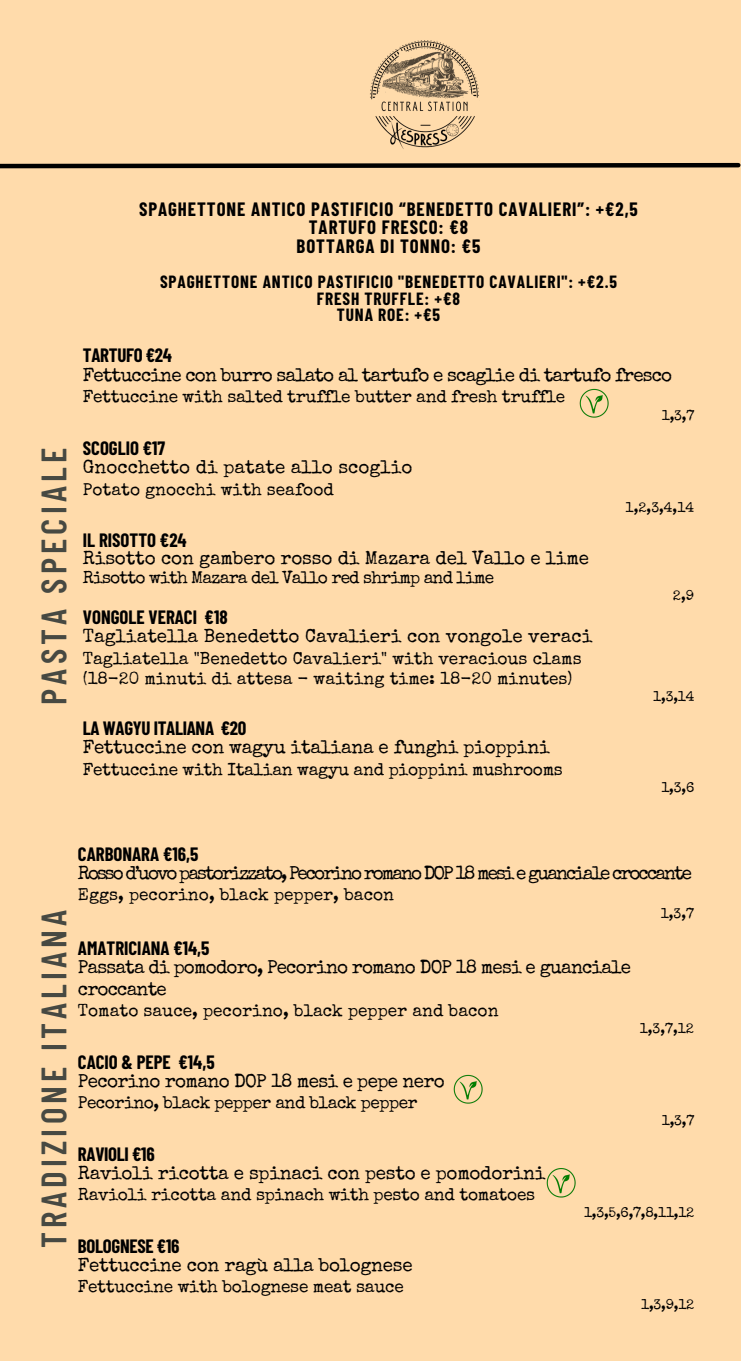
<style>
.page{position:relative;width:741px;height:1361px;background:#fff}
.page>*{position:absolute;margin:0;border:0;box-sizing:border-box;transform-origin:0 0}
.t1{font:600 35.25px "Barlow Condensed";letter-spacing:.115em;color:#474942}
.t2{font:18.9px "Special Elite";letter-spacing:-.015em;color:#000}
.t3{font:700 18.9px "Barlow Condensed";color:#000}
.t4{font:18.9px/22px "Special Elite";letter-spacing:-.045em;color:#000}
.t5{font:700 18.9px/18.9px "Barlow Condensed";letter-spacing:.05em;color:#000;text-align:center}
.t6{font:18.9px "Special Elite";letter-spacing:-.105em;color:#000}
.t7{font:17.25px/20.2px "Special Elite";letter-spacing:-.015em;color:#000}
.t8{font:700 17.25px/16.5px "Barlow Condensed";letter-spacing:.05em;color:#000;text-align:center}
.t9{font:17.25px "Special Elite";letter-spacing:-.045em;color:#000}
.t10{font:14.1px "Special Elite";letter-spacing:-.015em;color:#000}
</style>
<div class="page">
<div style="left:0;top:0;width:740px;height:1360px;background:#ffdbab"></div>
<img style="left:370px;top:40px;width:109px;height:109px">
<svg style="left:0;top:162px;width:740px;height:7px"></svg>
<img style="left:579px;top:388px;width:30px;height:30px">
<img style="left:546px;top:1168px;width:30px;height:30px">
<img style="left:453px;top:1074px;width:30px;height:30px">
<h2 class="t1" style="left:31px;top:704px;width:258px;rotate:-90deg">PASTA SPECIALE</h2>
<p class="t5" style="left:139px;top:198px;width:500px">SPAGHETTONE ANTICO PASTIFICIO “BENEDETTO CAVALIERI”: +€2,5<br>TARTUFO FRESCO: €8<br>BOTTARGA DI TONNO: €5</p>
<p class="t8" style="left:160px;top:273px;width:458px">SPAGHETTONE ANTICO PASTIFICIO "BENEDETTO CAVALIERI": +€2.5<br>FRESH TRUFFLE: +€8<br>TUNA ROE: +€5</p>
<p class="t3" style="left:83px;top:343px;width:91px">TARTUFO €24</p>
<p class="t4" style="left:83px;top:366px;width:590px">Fettuccine con burro salato al tartufo e scaglie di tartufo fresco</p>
<p class="t7" style="left:83px;top:389px;width:483px">Fettuccine with salted truffle butter and fresh truffle</p>
<p class="t10" style="left:661px;top:409px;width:34px">1,3,7</p>
<p class="t3" style="left:83px;top:436px;width:84px">SCOGLIO €17</p>
<p class="t2" style="left:83px;top:460px;width:331px">Gnocchetto di patate allo scoglio</p>
<p class="t7" style="left:83px;top:481px;width:252px">Potato gnocchi with seafood</p>
<p class="t10" style="left:625px;top:502px;width:70px">1,2,3,4,14</p>
<p class="t3" style="left:83px;top:528px;width:105px">IL RISOTTO €24</p>
<p class="t2" style="left:83px;top:550px;width:507px">Risotto con gambero rosso di Mazara del Vallo e lime</p>
<p class="t9" style="left:83px;top:570px;width:412px">Risotto with Mazara del Vallo red shrimp and lime</p>
<p class="t10" style="left:672px;top:589px;width:23px">2,9</p>
<p class="t3" style="left:83px;top:605px;width:146px">VONGOLE VERACI €18</p>
<p class="t2" style="left:83px;top:629px;width:511px">Tagliatella Benedetto Cavalieri con vongole veraci</p>
<p class="t7" style="left:83px;top:650px;width:500px">Tagliatella "Benedetto Cavalieri" with veracious clams (18-20 minuti di attesa - waiting time: 18-20 minutes)</p>
<p class="t10" style="left:653px;top:691px;width:43px">1,3,14</p>
<p class="t3" style="left:83px;top:715px;width:165px">LA WAGYU ITALIANA €20</p>
<p class="t2" style="left:83px;top:739px;width:468px">Fettuccine con wagyu italiana e funghi pioppini</p>
<p class="t7" style="left:83px;top:761px;width:481px">Fettuccine with Italian wagyu and pioppini mushrooms</p>
<p class="t10" style="left:661px;top:781px;width:34px">1,3,6</p>
<p class="t1" style="left:31px;top:1248px;width:340px;rotate:-90deg">TRADIZIONE ITALIANA</p>
<p class="t3" style="left:78px;top:842px;width:122px">CARBONARA €16,5</p>
<p class="t6" style="left:78px;top:865px;width:615px">Rosso d’uovo pastorizzato, Pecorino romano DOP 18 mesi e guanciale croccante</p>
<p class="t7" style="left:78px;top:886px;width:317px">Eggs, pecorino, black pepper, bacon</p>
<p class="t10" style="left:660px;top:907px;width:35px">1,3,7</p>
<p class="t3" style="left:78px;top:935px;width:133px">AMATRICIANA €14,5</p>
<p class="t4" style="left:78px;top:957px;width:554px">Passata di pomodoro, Pecorino romano DOP 18 mesi e guanciale croccante</p>
<p class="t7" style="left:78px;top:1002px;width:422px">Tomato sauce, pecorino, black pepper and bacon</p>
<p class="t10" style="left:639px;top:1023px;width:56px">1,3,7,12</p>
<p class="t3" style="left:78px;top:1049px;width:138px">CACIO &amp; PEPE €14,5</p>
<p class="t2" style="left:78px;top:1073px;width:368px">Pecorino romano DOP 18 mesi e pepe nero</p>
<p class="t7" style="left:78px;top:1094px;width:341px">Pecorino, black pepper and black pepper</p>
<p class="t10" style="left:661px;top:1115px;width:34px">1,3,7</p>
<p class="t3" style="left:78px;top:1141px;width:78px">RAVIOLI €16</p>
<p class="t2" style="left:78px;top:1165px;width:469px">Ravioli ricotta e spinaci con pesto e pomodorini</p>
<p class="t7" style="left:78px;top:1185px;width:458px">Ravioli ricotta and spinach with pesto and tomatoes</p>
<p class="t10" style="left:583px;top:1206px;width:112px">1,3,5,6,7,8,11,12</p>
<p class="t3" style="left:78px;top:1233px;width:103px">BOLOGNESE €16</p>
<p class="t2" style="left:78px;top:1257px;width:336px">Fettuccine con ragù alla bolognese</p>
<p class="t7" style="left:78px;top:1277px;width:327px">Fettuccine with bolognese meat sauce</p>
<p class="t10" style="left:641px;top:1298px;width:55px">1,3,9,12</p>
</div>
